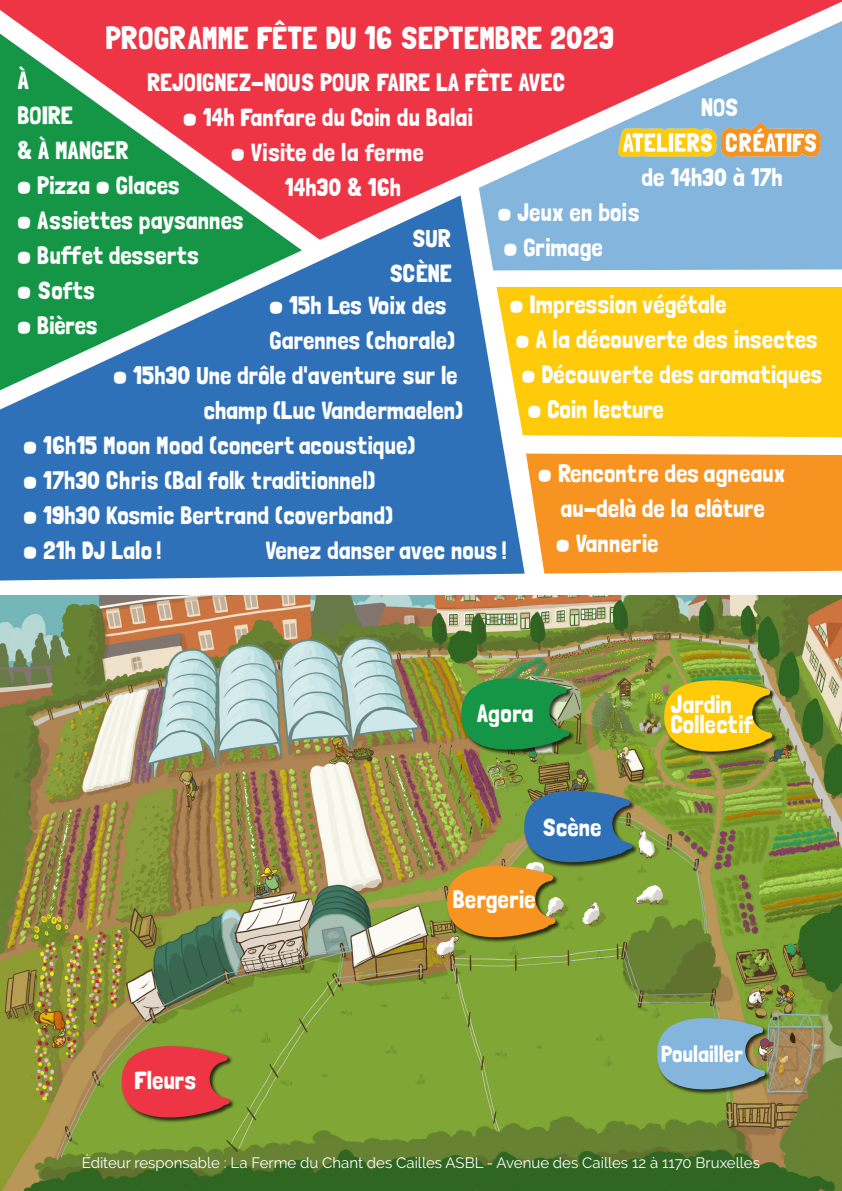
<style>
.page{position:relative;width:842px;height:1191px;background:#fff}
.page>*{position:absolute;margin:0;border:0;box-sizing:border-box;transform-origin:0 0}
.t1{font:32px "Londrina Solid";color:#fff}
.t2{font:25px/35px "Londrina Solid";color:#fff}
.t3{font:23px "Londrina Solid";color:#fff}
.t4{font:15px "Raleway";color:#fff}
</style>
<div class="page">
<img style="left:0;top:595px;width:842px;height:596px">
<img style="left:230px;top:1045px;width:5px;height:78px">
<svg style="left:114px;top:1045px;width:116px;height:84px;background:#c05a3e"></svg>
<img style="left:633px;top:790px;width:5px;height:78px">
<svg style="left:440px;top:790px;width:193px;height:158px;background:#8b8f50"></svg>
<img style="left:570px;top:678px;width:5px;height:77px">
<svg style="left:454px;top:678px;width:116px;height:83px;background:#3f9146"></svg>
<img style="left:773px;top:680px;width:5px;height:77px">
<svg style="left:656px;top:680px;width:117px;height:83px;background:#cbb11a"></svg>
<img style="left:766px;top:1017px;width:5px;height:78px">
<svg style="left:649px;top:1017px;width:117px;height:83px;background:#82a69f"></svg>
<div style="left:0;top:0;width:842px;height:195px;background:#ee3546"></div>
<svg style="left:0;top:19px;width:302px;height:176px;background:#a56b5a"></svg>
<svg style="left:0;top:195px;width:525px;height:386px;background:#3f83a8"></svg>
<svg style="left:479px;top:1px;width:363px;height:269px;background:#b190ac"></svg>
<div style="left:496px;top:287px;width:346px;height:150px;background:#feca0a"></div>
<div style="left:526px;top:453px;width:316px;height:120px;background:#f79320"></div>
<img style="left:721px;top:123px;width:100px;height:33px">
<img style="left:619px;top:128px;width:98px;height:28px">
<p class="t1" style="left:105px;top:25px;width:510px">PROGRAMME FÊTE DU 16 SEPTEMBRE 2023</p>
<p class="t2" style="left:18px;top:65px;width:114px">À<br>BOIRE<br>&amp; À MANGER</p>
<p class="t2" style="left:18px;top:170px;width:164px">● Pizza ● Glaces</p>
<p class="t2" style="left:18px;top:205px;width:228px">● Assiettes paysannes</p>
<p class="t2" style="left:18px;top:240px;width:183px">● Buffet desserts</p>
<p class="t2" style="left:18px;top:275px;width:79px">● Softs</p>
<p class="t2" style="left:18px;top:310px;width:82px">● Bières</p>
<p class="t2" style="left:147px;top:67px;width:420px">REJOIGNEZ-NOUS POUR FAIRE LA FÊTE AVEC</p>
<p class="t2" style="left:183px;top:102px;width:291px">● 14h Fanfare du Coin du Balai</p>
<p class="t2" style="left:285px;top:137px;width:141px;text-indent:-54px">● Visite de la ferme<br>14h30 &amp; 16h</p>
<p class="t2" style="left:701px;top:92px;width:39px">NOS</p>
<p class="t2" style="left:642px;top:162px;width:143px">de 14h30 à 17h</p>
<p class="t2" style="left:498px;top:197px;width:143px">● Jeux en bois</p>
<p class="t2" style="left:504px;top:232px;width:101px">● Grimage</p>
<p class="t2" style="left:389px;top:223px;width:64px;text-align:right">SUR<br>SCÈNE</p>
<p class="t2" style="left:510px;top:289px;width:218px">● Impression végétale</p>
<p class="t2" style="left:516px;top:324px;width:303px">● A la découverte des insectes</p>
<p class="t2" style="left:522px;top:359px;width:302px">● Découverte des aromatiques</p>
<p class="t2" style="left:528px;top:394px;width:138px">● Coin lecture</p>
<p class="t2" style="left:270px;top:290px;width:187px">● 15h Les Voix des<br>Garennes (chorale)</p>
<p class="t2" style="left:113px;top:360px;width:351px;text-align:right">● 15h30 Une drôle d'aventure sur le champ (Luc Vandermaelen)</p>
<p class="t2" style="left:23px;top:430px;width:393px">● 16h15 Moon Mood (concert acoustique)</p>
<p class="t2" style="left:23px;top:465px;width:353px">● 17h30 Chris (Bal folk traditionnel)</p>
<p class="t2" style="left:23px;top:500px;width:371px">● 19h30 Kosmic Bertrand (coverband)</p>
<p class="t2" style="left:23px;top:535px;width:139px">● 21h DJ Lalo !</p>
<p class="t2" style="left:538px;top:457px;width:249px;text-align:center">● Rencontre des agneaux au-delà de la clôture</p>
<p class="t2" style="left:556px;top:527px;width:104px">● Vannerie</p>
<p class="t2" style="left:266px;top:535px;width:242px">Venez danser avec nous !</p>
<p class="t2" style="left:477px;top:698px;width:58px">Agora</p>
<p class="t2" style="left:671px;top:696px;width:84px;line-height:20px">Jardin<br>Collectif</p>
<p class="t2" style="left:542px;top:812px;width:61px">Scène</p>
<p class="t2" style="left:135px;top:1065px;width:63px">Fleurs</p>
<p class="t2" style="left:453px;top:884px;width:84px">Bergerie</p>
<p class="t3" style="left:661px;top:1045px;width:83px">Poulailler</p>
<p class="t4" style="left:82px;top:1154px;width:680px">Éditeur responsable : La Ferme du Chant des Cailles ASBL - Avenue des Cailles 12 à 1170 Bruxelles</p>
</div>
